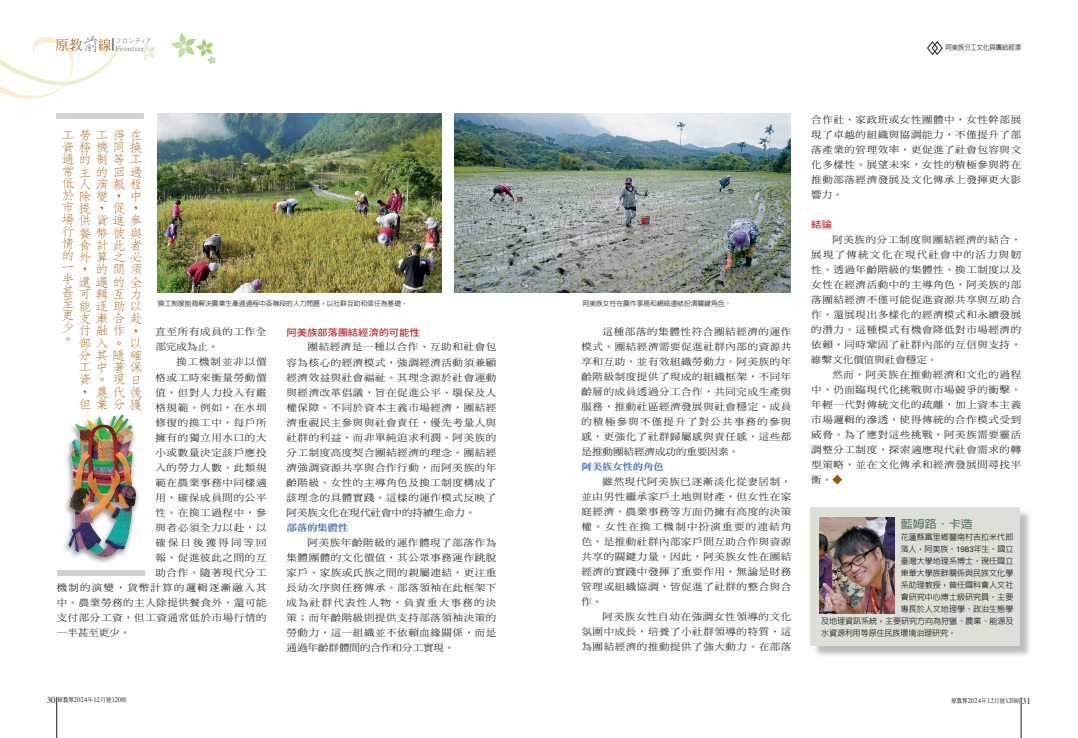
<style>
.page{position:relative;width:1078px;height:738px;background:#fff}
.page>*{position:absolute;margin:0;border:0;box-sizing:border-box;transform-origin:0 0}
.t1{font:300 12.6px/12.2px "AR Fang Song B5 HK";color:#9e5807;scale:1.11 1}
.t2{font:700 10.8px "AR Hei B5";color:#5a755f;scale:1.11 1}
.t3{font:9.4px/15px "DF Ming Std W5";letter-spacing:.055em;color:#231f20;text-align:justify;scale:1.11 1}
.t4{font:9.4px "DF Ming Std W5";letter-spacing:.115em;color:#231f20;scale:1.11 1}
.t5{font:9.4px "Gen Sen Rounded TW M";letter-spacing:-.025em;color:#b7282e;scale:1.11 1}
.t6{font:9.4px "DF Ming Std W9";letter-spacing:-.025em;color:#406ab4;scale:1.11 1}
.t7{font:9.4px "DF Ming Std W5";letter-spacing:.2em;color:#231f20;scale:1.11 1}
.t8{font:9.4px "DF Ming Std W5";letter-spacing:.085em;color:#231f20;scale:1.11 1}
.t9{font:500 8px "AR Hei B5";letter-spacing:.005em;color:#231f20}
.t10{font:7.2px "Times";letter-spacing:.05em;color:#808285;scale:1.11 1}
.t11{font:7px "Times";letter-spacing:.05em;color:#231f20;scale:.9 1}
.t12{font:500 7px "AR Hei B5";color:#231f20;scale:.9 1}
.t13{font:500 6.8px "AR Hei B5";color:#231f20}
.t14{font:6px "Heisei Kaku Go Std W3";color:#808285}
.s1{font-family:"AR Xing Shu B5";font-weight:500;font-size:18.5px}
.s2{font-family:"Helvetica Neue";font-weight:400}
.s3{font-size:9px}
.s4{font-family:"AR Ming B5";font-weight:800;font-size:6px}
.s5{font-family:"DF Ming Std W5";font-size:6px}
</style>
<div class="page">
<svg style="left:170px;top:33px;width:46px;height:32px"></svg>
<svg style="left:139px;top:43px;width:16px;height:18px"></svg>
<hr style="left:57px;top:696px;width:1px;height:41px;background:#231f20">
<hr style="left:1020px;top:696px;width:1px;height:41px;background:#231f20">
<svg style="left:0;top:37px;width:122px;height:62px"></svg>
<svg style="left:832px;top:474px;width:10px;height:10px"></svg>
<svg style="left:927px;top:41px;width:16px;height:14px"></svg>
<div style="left:56px;top:113px;width:88px;height:6px;background:#cfd0d2"></div>
<div style="left:57px;top:570px;width:87px;height:5px;background:#cfd0d2"></div>
<div style="left:812px;top:508px;width:220px;height:150px;background:#231f20;opacity:.3"></div>
<div style="left:810px;top:507px;width:209px;height:138px;background:#dce0d8"></div>
<img style="left:819px;top:517px;width:75px;height:96px">
<img style="left:157px;top:113px;width:284px;height:179px">
<img style="left:454px;top:113px;width:336px;height:179px">
<div style="left:62px;top:412px;width:79px;height:152px;background:#231f20;opacity:.53"></div>
<img style="left:62px;top:412px;width:79px;height:148px">
<p class="t10" style="left:56px;top:42px;width:81px"><sup>原教</sup><span class="s1">前</span><sup>線</sup> Frontier</p>
<p class="t14" style="left:115px;top:36px;width:38px">フロンテ<sub>ｲ</sub>ア</p>
<p class="t12" style="left:945px;top:44px;width:85px">阿美族分工文化與團結經濟</p>
<h1 class="t1" style="left:61px;top:129px;width:74px">工勞工得在資務機同<br>通的制等工常主的回過低人演報程</h1>
<h1 class="t1" style="left:61px;top:189px;width:13px;text-align:justify">於市場行情的一半甚至更少。</h1>
<h1 class="t1" style="left:78px;top:190px;width:59px">除變，<br>提，<br>供貨進參餐幣彼與食計此者外算之必，<br>還邏的全可輯互力能逐助以支漸合赴付融作，部入。<br>分其隨確工中<br>資。<br>，<br>但業分獲</h1>
<h1 class="t1" style="left:129px;top:141px;width:13px">換</h1>
<h1 class="t1" style="left:129px;top:190px;width:12px">中</h1>
<h1 class="t1" style="left:112px;top:202px;width:24px">促，</h1>
<h1 class="t1" style="left:95px;top:263px;width:43px">的間須</h1>
<p class="t13" style="left:158px;top:299px;width:251px">換工制度能夠解決農業生產過過程中各階段的人力問題，以社群互助和信任為基礎。</p>
<p class="t13" style="left:582px;top:299px;width:150px">阿美族女性在農作事務和網絡連結扮演關鍵角色。</p>
<p class="t3" style="left:581px;top:323px;width:190px;text-indent:21px">這種部落的集體性符合團結經濟的運作模式。團結經濟需要促進社群內部的資源共享和互助，並有效組織勞動力。阿美族的年齡階級制度提供了現成的組織框架，不同年齡層的成員透過分工合作，共同完成生產與服務，推動社區經濟發展與社會穩定。成員的積極參與不僅提升了對公共事務的參與感，更強化了社群歸屬感與責任感，這些都是推動團結經濟成功的重要因素。</p>
<p class="t6" style="left:581px;top:461px;width:76px">阿美族女性的角色</p>
<p class="t3" style="left:581px;top:473px;width:190px;text-indent:21px">雖然現代阿美族已逐漸淡化從妻居制，並由男性繼承家戶土地與財產，但女性在家庭經濟、農業事務等方面仍擁有高度的決策權。女性在換工機制中扮演重要的連結角色，是推動社群內部家戶間互助合作與資源共享的關鍵力量。因此，阿美族女性在團結經濟的實踐中發揮了重要作用，無論是財務管理或組織協調，皆促進了社群的整合與合作。</p>
<p class="t3" style="left:581px;top:608px;width:190px;text-indent:21px">阿美族女性自幼在強調女性領導的文化氛圍中成長，培養了小社群領導的特質，這為團結經濟的推動提供了強大動力。在部落</p>
<p class="t3" style="left:155px;top:324px;width:102px">直至所有成員的工作全部完成為止。</p>
<p class="t8" style="left:176px;top:357px;width:83px">換工機制並非以價</p>
<p class="t3" style="left:155px;top:369px;width:102px">格或工時來衡量勞動價</p>
<p class="t3" style="left:155px;top:384px;width:102px">值，但對人力投入有嚴</p>
<p class="t3" style="left:155px;top:399px;width:102px">格規範。例如，在水圳</p>
<p class="t3" style="left:155px;top:414px;width:102px">修復的換工中，每戶所</p>
<p class="t3" style="left:155px;top:429px;width:102px">擁有的獨立用水口的大</p>
<p class="t3" style="left:155px;top:444px;width:102px">小或數量決定該戶應投</p>
<p class="t3" style="left:155px;top:459px;width:102px">入的勞力人數。此類規</p>
<p class="t3" style="left:155px;top:474px;width:102px">範在農業事務中同樣適</p>
<p class="t3" style="left:155px;top:489px;width:102px">用，確保成員間的公平</p>
<p class="t3" style="left:155px;top:504px;width:102px">性。在換工過程中，參</p>
<p class="t3" style="left:155px;top:519px;width:102px">與者必須全力以赴，以</p>
<p class="t7" style="left:155px;top:537px;width:102px">確保日後獲得同等回</p>
<p class="t3" style="left:155px;top:549px;width:102px">報，促進彼此之間的互</p>
<p class="t3" style="left:155px;top:564px;width:102px">助合作。隨著現代分工</p>
<p class="t4" style="left:57px;top:582px;width:190px">機制的演變，貨幣計算的邏輯逐漸融入其</p>
<p class="t3" style="left:57px;top:594px;width:190px">中。農業勞務的主人除提供餐食外，還可能</p>
<p class="t3" style="left:57px;top:609px;width:190px">支付部分工資，但工資通常低於市場行情的</p>
<p class="t3" style="left:57px;top:624px;width:68px">一半甚至更少。</p>
<p class="t5" style="left:286px;top:326px;width:122px">阿美族部落團結經濟的可能性</p>
<p class="t3" style="left:286px;top:339px;width:190px;text-indent:21px">團結經濟是一種以合作、互助和社會包容為核心的經濟模式，強調經濟活動須兼顧經濟效益與社會福祉。其理念源於社會運動與經濟改革倡議，旨在促進公平、環保及人權保障。不同於資本主義市場經濟，團結經濟重視民主參與與社會責任，優先考量人與社群的利益，而非單純追求利潤。阿美族的分工制度高度契合團結經濟的理念。團結經濟強調資源共享與合作行動，而阿美族的年齡階級、女性的主導角色及換工制度構成了該理念的具體實踐。這樣的運作模式反映了阿美族文化在現代社會中的持續生命力。</p>
<p class="t6" style="left:286px;top:522px;width:57px">部落的集體性</p>
<p class="t3" style="left:286px;top:534px;width:190px;text-indent:21px">阿美族年齡階級的運作體現了部落作為集體團體的文化價值，其公眾事務運作跳脫家戶、家族或氏族之間的親屬連結，更注重長幼次序與任務傳承。部落領袖在此框架下成為社群代表性人物，負責重大事務的決策；而年齡階級則提供支持部落領袖決策的勞動力，這一組織並不依賴血緣關係，而是通過年齡群體間的合作和分工實現。</p>
<h1 class="t1" style="left:129px;top:337px;width:12px">以</h1>
<h1 class="t1" style="left:112px;top:361px;width:28px">著保現日</h1>
<h1 class="t1" style="left:95px;top:385px;width:44px">農代後</h1>
<p class="t3" style="left:811px;top:111px;width:190px">合作社、家政班或女性團體中，女性幹部展現了卓越的組織與協調能力，不僅提升了部落產業的管理效率，更促進了社會包容與文化多樣性。展望未來，女性的積極參與將在推動部落經濟發展及文化傳承上發揮更大影響力。</p>
<p class="t5" style="left:811px;top:219px;width:20px">結論</p>
<p class="t3" style="left:811px;top:231px;width:190px;text-indent:21px">阿美族的分工制度與團結經濟的結合，展現了傳統文化在現代社會中的活力與韌性。透過年齡階級的集體性、換工制度以及女性在經濟活動中的主導角色，阿美族的部落團結經濟不僅可能促進資源共享與互助合作，還展現出多樣化的經濟模式和永續發展的潛力。這種模式有機會降低對市場經濟的依賴，同時鞏固了社群內部的互信與支持，維繫文化價值與社會穩定。</p>
<p class="t3" style="left:811px;top:366px;width:190px;text-indent:21px">然而，阿美族在推動經濟和文化的過程中，仍面臨現代化挑戰與市場競爭的衝擊。年輕一代對傳統文化的疏離，加上資本主義市場邏輯的滲透，使得傳統的合作模式受到威脅。為了應對這些挑戰，阿美族需要靈活調整分工制度，探索適應現代社會需求的轉型策略，並在文化傳承和經濟發展間尋找平衡。</p>
<p class="t2" style="left:900px;top:518px;width:66px">藍姆路‧卡造</p>
<p class="t9" style="left:900px;top:533px;width:114px">花蓮縣富里鄉豐南村吉拉米代部</p>
<p class="t9" style="left:900px;top:545px;width:114px">落人，阿美族。<span class="s2">1983</span>年生。國立</p>
<p class="t9" style="left:900px;top:557px;width:114px">臺灣大學地理系博士。現任國立</p>
<p class="t9" style="left:900px;top:569px;width:114px">東華大學族群關係與民族文化學</p>
<p class="t9" style="left:900px;top:581px;width:114px">系助理教授，曾任國科會人文社</p>
<p class="t9" style="left:900px;top:593px;width:114px">會研究中心博士級研究員。主要</p>
<p class="t9" style="left:900px;top:605px;width:114px">專長於人文地理學、政治生態學</p>
<p class="t9" style="left:821px;top:617px;width:193px">及地理資訊系統，主要研究方向為狩獵、農業、能源及</p>
<p class="t9" style="left:821px;top:629px;width:136px">水資源利用等原住民族環境治理研究。</p>
<p class="t11" style="left:47px;top:693px;width:90px"><span class="s3">30</span> <span class="s4">原教界</span>2024<span class="s5">年</span>12<span class="s5">月號</span>120<span class="s5">期</span></p>
<p class="t11" style="left:951px;top:693px;width:90px"><span class="s4">原教界</span>2024<span class="s5">年</span>12<span class="s5">月號</span>120<span class="s5">期</span> <span class="s3">31</span></p>
</div>
